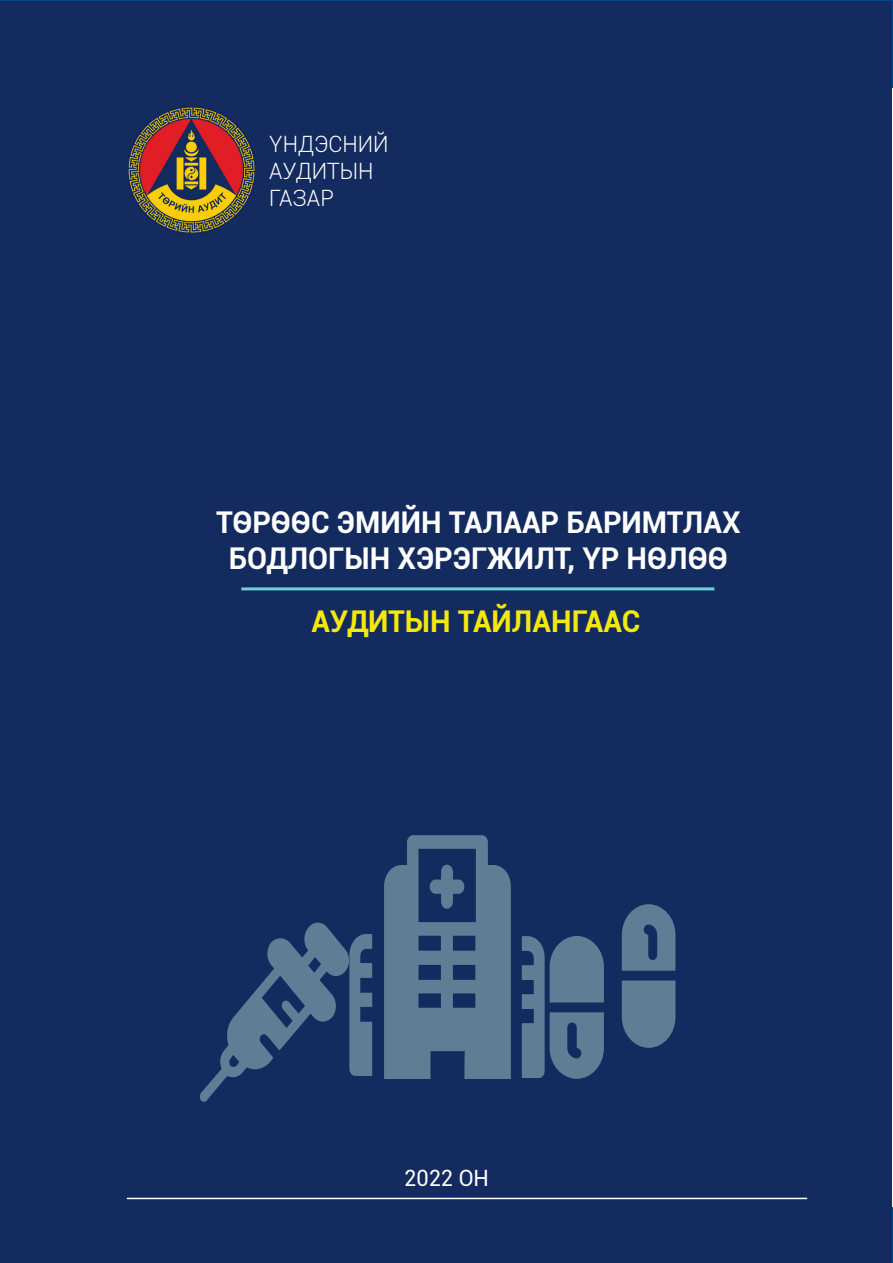
<style>
.page{position:relative;width:893px;height:1263px;background:#fff}
.page>*{position:absolute;margin:0;border:0;box-sizing:border-box;transform-origin:0 0}
.t1{font:700 30px/36px "Roboto";color:#fff;text-align:center}
.t2{font:700 30px "Roboto";color:#f4e80f}
.t3{font:300 22.5px "Roboto";color:#fff}
.t4{font:22.5px "Roboto";color:#fff}
</style>
<div class="page">
<div style="left:1px;top:1px;width:891px;height:1261px;background:#132b5f"></div>
<hr style="left:127px;top:1198px;width:680px;height:1px;background:#fff">
<img style="left:128px;top:106px;width:127px;height:128px">
<svg style="left:522px;top:936px;width:22px;height:142px"></svg>
<svg style="left:384px;top:835px;width:127px;height:243px"></svg>
<svg style="left:550px;top:936px;width:54px;height:66px;background:#57748f"></svg>
<svg style="left:622px;top:980px;width:53px;height:68px;background:#56748f"></svg>
<svg style="left:550px;top:1012px;width:54px;height:66px"></svg>
<svg style="left:622px;top:904px;width:53px;height:67px"></svg>
<svg style="left:200px;top:922px;width:172px;height:179px"></svg>
<hr style="left:241px;top:587px;width:473px;height:3px;background:#72cedd">
<p class="t3" style="left:269px;top:128px;width:121px">ҮНДЭСНИЙ</p>
<p class="t3" style="left:269px;top:155px;width:106px">АУДИТЫН</p>
<p class="t3" style="left:269px;top:182px;width:66px">ГАЗАР</p>
<p class="t1" style="left:216px;top:503px;width:526px">ТӨРӨӨС ЭМИЙН ТАЛААР БАРИМТЛАХ<br>БОДЛОГЫН ХЭРЭГЖИЛТ, ҮР НӨЛӨӨ</p>
<p class="t2" style="left:311px;top:600px;width:330px">АУДИТЫН ТАЙЛАНГААС</p>
<p class="t4" style="left:404px;top:1162px;width:86px">2022 ОН</p>
</div>
